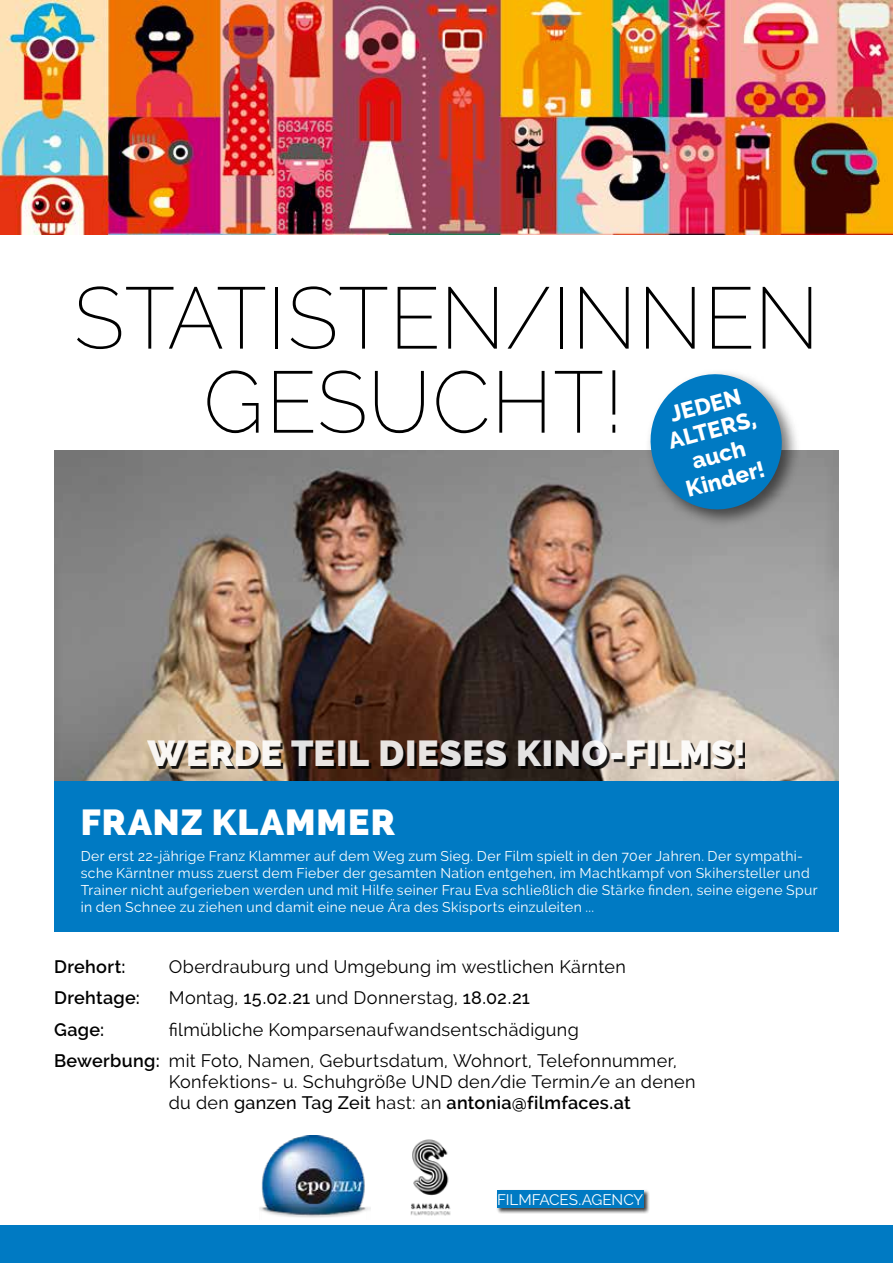
<style>
.page{position:relative;width:893px;height:1263px;background:#fff}
.page>*{position:absolute;margin:0;border:0;box-sizing:border-box;transform-origin:0 0}
.t1{font:200 87px/84px "Raleway";letter-spacing:.005em;color:#000;scale:.96 1}
.t2{font:800 36px/68.2px "Raleway";letter-spacing:.02em;color:#fff}
.t3{font:800 22.5px/25.5px "Raleway";color:#fff;text-align:center}
.t4{font:18px/31.5px "Raleway";letter-spacing:.02em;color:#000}
.t5{font:600 18px "Raleway";letter-spacing:.02em;color:#000}
.t6{font:15.3px "Raleway";letter-spacing:-.01em;color:#fff}
.t7{font:14.1px/17px "Raleway";letter-spacing:.03em;color:#fff}
.s1{font-weight:500}
.s2{font-weight:600}
</style>
<div class="page">
<div style="left:0;top:1226px;width:893px;height:37px;background:#007ac3"></div>
<img style="left:0;top:0;width:893px;height:235px">
<div style="left:496px;top:1189px;width:154px;height:25px;background:#000;opacity:.75"></div>
<div style="left:497px;top:1190px;width:147px;height:18px;background:#007ac3"></div>
<img style="left:259px;top:1135px;width:111px;height:83px">
<img style="left:54px;top:451px;width:785px;height:330px">
<svg style="left:149px;top:742px;width:596px;height:27px;background:#453a31"></svg>
<div style="left:54px;top:781px;width:785px;height:151px;background:#007ac3"></div>
<div style="left:644px;top:368px;width:157px;height:160px;background:#000;opacity:.55"></div>
<svg style="left:643px;top:368px;width:146px;height:149px;background:#4290bf"></svg>
<img style="left:410px;top:1139px;width:41px;height:77px">
<h1 class="t1" style="left:203px;top:275px;width:643px;text-indent:-130px">STATISTEN/INNEN<br>GESUCHT!</h1>
<h3 class="t3" style="left:659px;top:405px;width:91px;rotate:-15deg">JEDEN<br>ALTERS, auch<br>Kinder!</h3>
<h2 class="t2" style="left:81px;top:720px;width:666px;text-indent:67px">WERDE TEIL DIESES KINO-FILMS!<br>FRANZ KLAMMER</h2>
<p class="t7" style="left:81px;top:848px;width:738px">Der erst 22-jährige Franz Klammer auf dem Weg zum Sieg. Der Film spielt in den 70er Jahren. Der sympathi&shy;sche Kärntner muss zuerst dem Fieber der gesamten Nation entgehen, im Machtkampf von Skihersteller und Trainer nicht aufgerieben werden und mit Hilfe seiner Frau Eva schließlich die Stärke finden, seine eigene Spur in den Schnee zu ziehen und damit eine neue Ära des Skisports einzuleiten ...</p>
<p class="t5" style="left:54px;top:956px;width:73px">Drehort:</p>
<p class="t4" style="left:169px;top:950px;width:458px">Oberdrauburg und Umgebung im westlichen Kärnten</p>
<p class="t5" style="left:54px;top:987px;width:87px">Drehtage:</p>
<p class="t4" style="left:169px;top:982px;width:363px">Montag, <span class="s1">15.02.21</span> und Donnerstag, <span class="s1">18.02.21</span></p>
<p class="t5" style="left:54px;top:1019px;width:52px">Gage:</p>
<p class="t4" style="left:54px;top:1013px;width:624px;text-indent:115px">filmübliche Komparsenaufwandsentschädigung<br><span class="s2">Bewerbung:</span> mit Foto, Namen, Geburtsdatum, Wohnort, Telefonnummer,</p>
<p class="t4" style="left:169px;top:1071px;width:528px;line-height:21px">Konfektions- u. Schuhgröße UND den/die Termin/e an denen du den <span class="s1">ganzen Tag Zeit</span> hast: an <span class="s2">antonia@filmfaces.at</span></p>
<p class="t6" style="left:497px;top:1190px;width:147px">FILMFACES.AGENCY</p>
</div>
